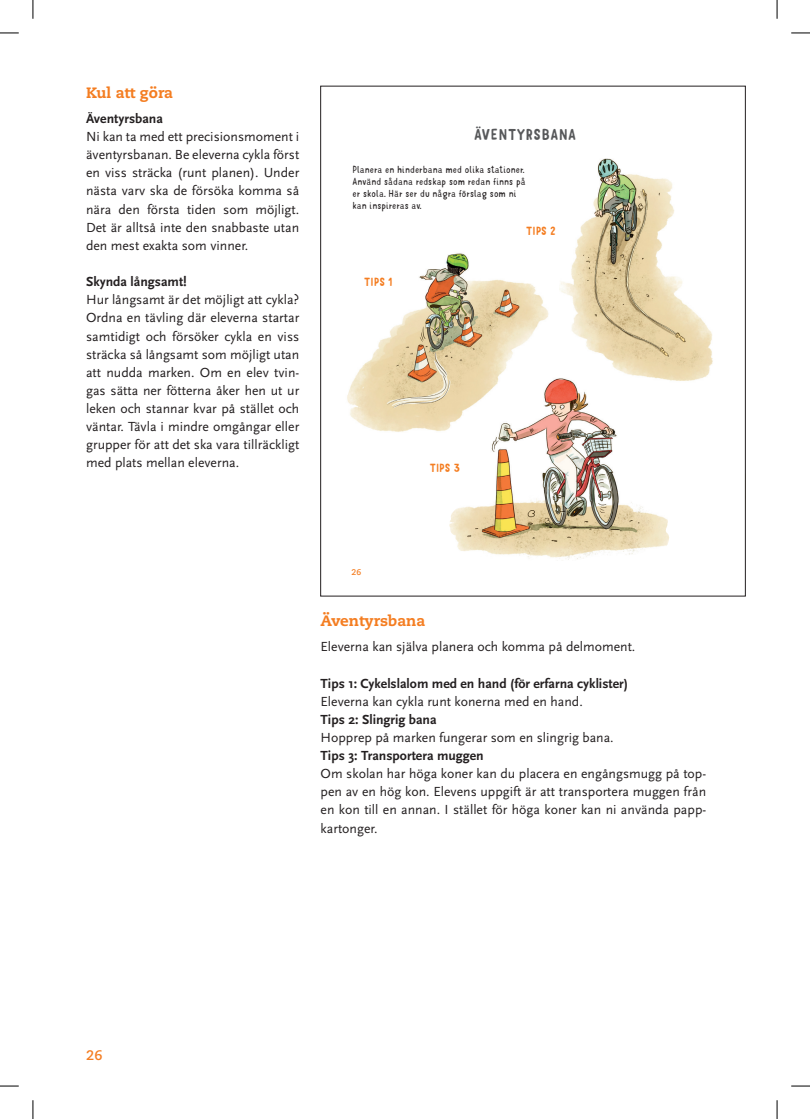
<style>
.page{position:relative;width:810px;height:1119px;background:#fff}
.page>*{position:absolute;margin:0;border:0;box-sizing:border-box;transform-origin:0 0}
.t1{font:800 15px "Caecilia LT Std";color:#f47d21}
.t2{font:15px "Mr Dodo Regular Rounded";letter-spacing:.025em;color:#57585a}
.t3{font:13.75px/18.1px "Scala Sans Pro";color:#231f20;text-align:justify}
.t4{font:700 13.75px "Scala Sans Pro";color:#231f20}
.t5{font:700 13.75px "Caecilia LT Std";color:#f47d21}
.t6{font:11.25px "Mr Dodo Regular Rounded";letter-spacing:.005em;color:#f47d21}
.t7{font:9.75px/12px "Mr Dodo Light Rounded";letter-spacing:.005em;color:#231f20}
.t8{font:700 8.25px "Caecilia LT Std";color:#f47d21}
</style>
<div class="page">
<img style="left:559px;top:158px;width:154px;height:223px">
<img style="left:347px;top:253px;width:202px;height:179px">
<img style="left:449px;top:372px;width:149px;height:188px">
<svg style="left:0;top:32px;width:19px;height:2px"></svg>
<svg style="left:791px;top:32px;width:19px;height:2px"></svg>
<svg style="left:0;top:1085px;width:19px;height:1px"></svg>
<svg style="left:791px;top:1085px;width:19px;height:1px"></svg>
<svg style="left:32px;top:0;width:2px;height:19px"></svg>
<svg style="left:32px;top:1100px;width:2px;height:18px"></svg>
<svg style="left:776px;top:0;width:2px;height:19px"></svg>
<svg style="left:776px;top:1100px;width:2px;height:18px"></svg>
<p class="t1" style="left:86px;top:83px;width:88px">Kul att göra</p>
<p class="t4" style="left:86px;top:109px;width:78px">Äventyrsbana</p>
<p class="t3" style="left:86px;top:127px;width:215px">Ni kan ta med ett precisionsmoment i äventyrsbanan. Be eleverna cykla först en viss sträcka (runt planen). Under nästa varv ska de försöka komma så nära den första tiden som möjligt.<br>Det är alltså inte den snabbaste utan den mest exakta som vinner.</p>
<p class="t4" style="left:86px;top:272px;width:102px">Skynda långsamt!</p>
<p class="t3" style="left:86px;top:290px;width:215px">Hur långsamt är det möjligt att cykla?<br>Ordna en tävling där eleverna startar samtidigt och försöker cykla en viss sträcka så långsamt som möjligt utan att nudda marken. Om en elev tvin&shy;gas sätta ner fötterna åker hen ut ur leken och stannar kvar på stället och väntar. Tävla i mindre omgångar eller grupper för att det ska vara tillräckligt med plats mellan eleverna.</p>
<p class="t2" style="left:474px;top:125px;width:103px">ÄVENTYRSBANA</p>
<p class="t7" style="left:352px;top:163px;width:175px">Planera en hinderbana med olika stationer.<br>Använd sådana redskap som redan finns på er skola. Här ser du några förslag som ni kan inspireras av.</p>
<p class="t6" style="left:364px;top:275px;width:30px">TIPS 1</p>
<p class="t6" style="left:526px;top:224px;width:31px">TIPS 2</p>
<p class="t6" style="left:430px;top:461px;width:32px">TIPS 3</p>
<p class="t8" style="left:351px;top:567px;width:11px">26</p>
<p class="t1" style="left:321px;top:611px;width:106px">Äventyrsbana</p>
<p class="t3" style="left:321px;top:637px;width:316px">Eleverna kan själva planera och komma på delmoment.</p>
<p class="t4" style="left:321px;top:673px;width:309px">Tips 1: Cykelslalom med en hand (för erfarna cyklister)</p>
<p class="t3" style="left:321px;top:691px;width:264px">Eleverna kan cykla runt konerna med en hand.</p>
<p class="t4" style="left:321px;top:709px;width:118px">Tips 2: Slingrig bana</p>
<p class="t3" style="left:321px;top:727px;width:295px">Hopprep på marken fungerar som en slingrig bana.</p>
<p class="t4" style="left:321px;top:746px;width:165px">Tips 3: Transportera muggen</p>
<p class="t3" style="left:321px;top:763px;width:387px">Om skolan har höga koner kan du placera en engångsmugg på top&shy;pen av en hög kon. Elevens uppgift är att transportera muggen från en kon till en annan. I stället för höga koner kan ni använda papp&shy;kartonger.</p>
<p class="t5" style="left:86px;top:1046px;width:18px">26</p>
</div>
